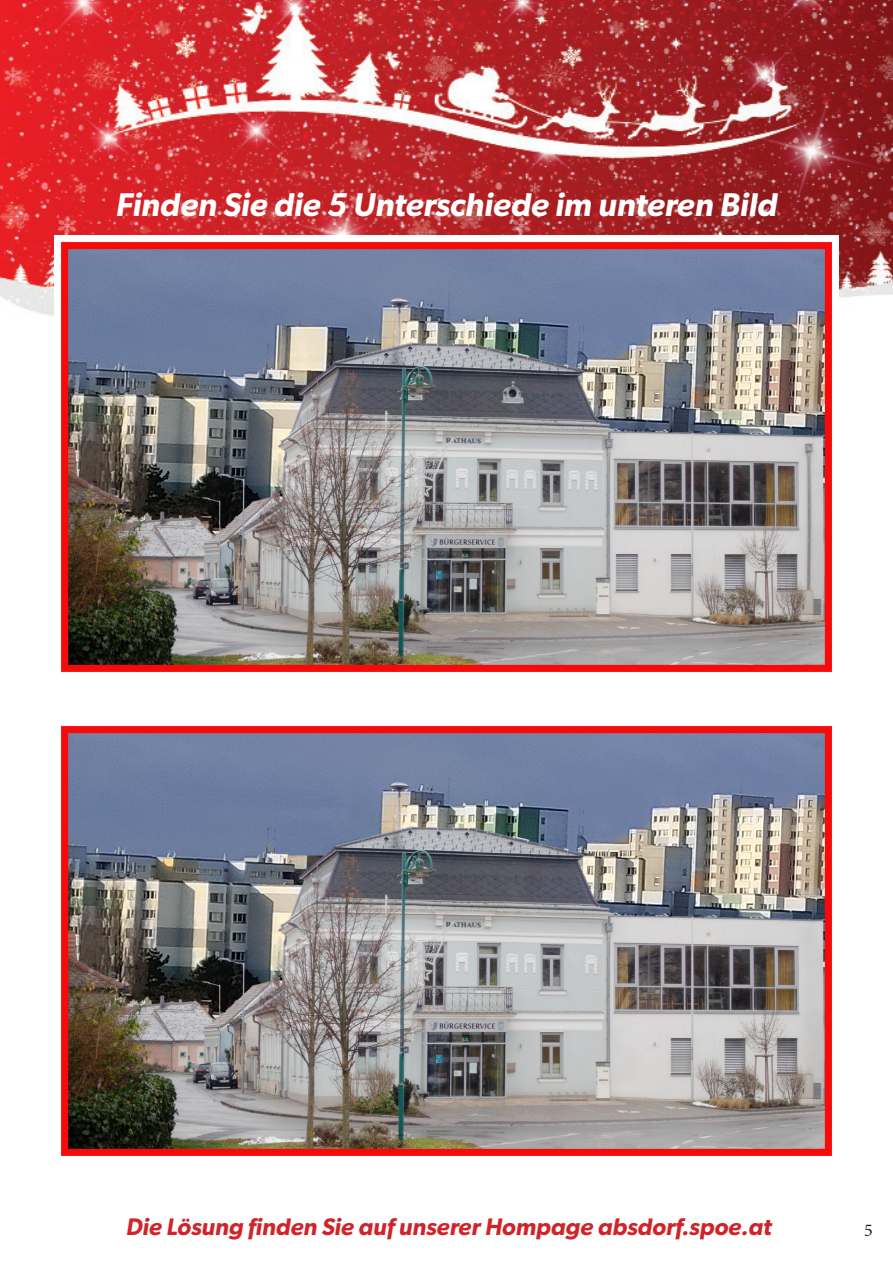
<style>
.page{position:relative;width:893px;height:1263px;background:#fff}
.page>*{position:absolute;margin:0;border:0;box-sizing:border-box;transform-origin:0 0}
.t1{font:italic 600 33px "Gibson";color:#fff}
.t2{font:italic 600 24px "Gibson";color:#d1232a}
.t3{font:18px "Minion Pro";color:#231f20}
</style>
<div class="page">
<img style="left:0;top:0;width:893px;height:316px">
<img style="left:54px;top:236px;width:785px;height:436px">
<img style="left:61px;top:726px;width:771px;height:430px">
<p class="t1" style="left:116px;top:184px;width:663px">Finden Sie die 5 Unterschiede im unteren Bild</p>
<p class="t2" style="left:126px;top:1213px;width:647px">Die Lösung finden Sie auf unserer Hompage absdorf.spoe.at</p>
<p class="t3" style="left:864px;top:1218px;width:10px">5</p>
</div>
